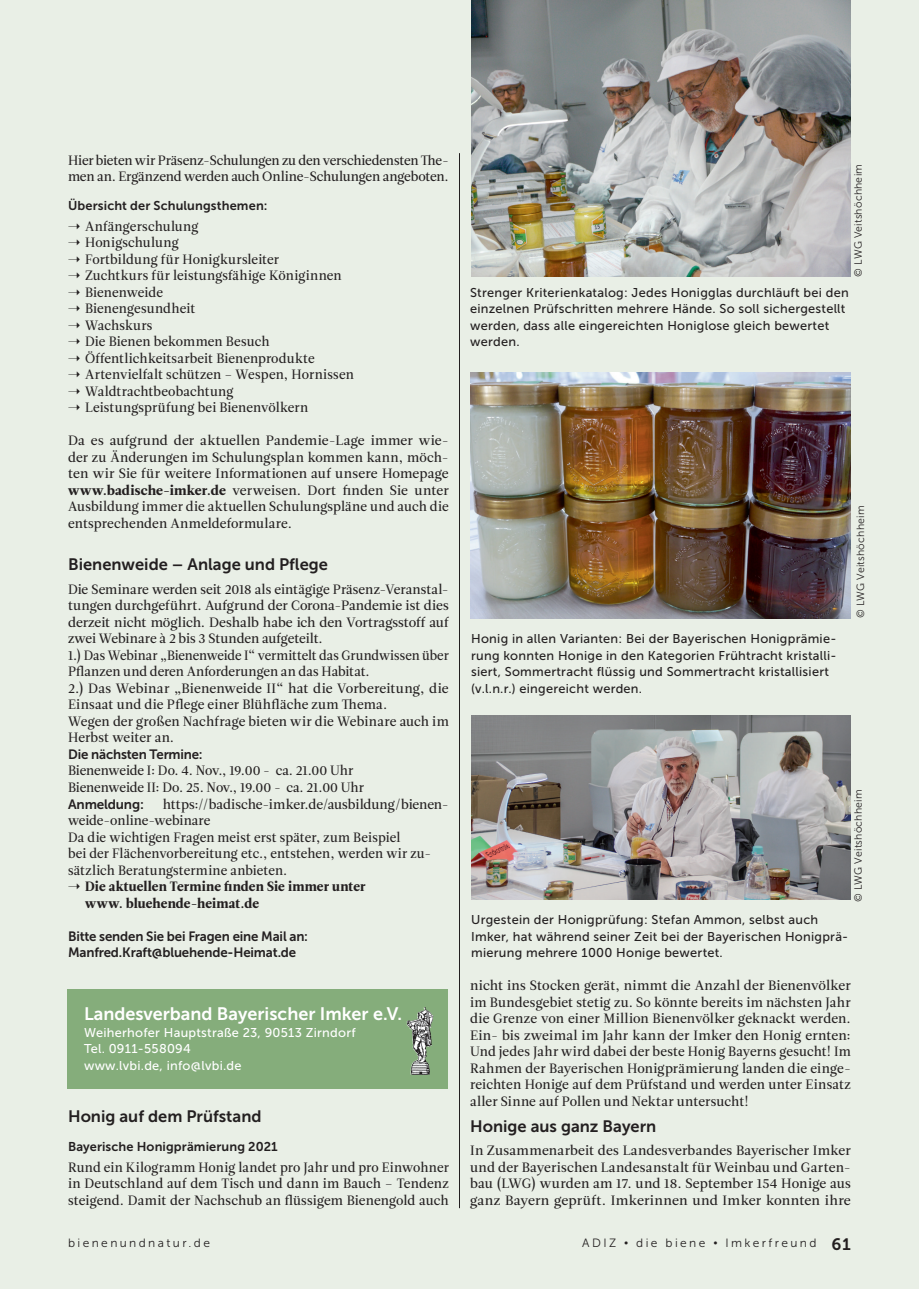
<style>
.page{position:relative;width:919px;height:1289px;background:#fff}
.page>*{position:absolute;margin:0;border:0;box-sizing:border-box;transform-origin:0 0}
.t1{font:18px "Museo Sans 700";color:#fff}
.t2{font:16.5px "Museo Sans 700";color:#231f20}
.t3{font:13.5px/16.5px "Leitura Roman 2";letter-spacing:.005em;color:#231f20}
.t4{font:13.5px/16.5px "Leitura Roman 2";letter-spacing:.005em;color:#231f20;text-align:justify;scale:.96 1}
.t5{font:13.5px/16.5px "Leitura Roman 2";letter-spacing:-.02em;color:#231f20}
.t6{font:13.5px/16.5px "Museo Sans 700";letter-spacing:-.01em;color:#231f20}
.t7{font:13.5px/16.5px "Leitura Roman 4";letter-spacing:.01em;color:#231f20}
.t8{font:12.75px/16.5px "Museo Sans 500";letter-spacing:.02em;color:#231f20}
.t9{font:12.75px/16.5px "Museo Sans 500";letter-spacing:.02em;color:#fff}
.t10{font:12.75px "Museo Sans 700";letter-spacing:.01em;color:#231f20}
.t11{font:12px "Museo Sans 300";letter-spacing:.2em;color:#231f20}
.t12{font:10.5px "Museo Sans 300";letter-spacing:.02em;color:#231f20}
.s1{font-family:"Leitura Roman 4"}
.s2{font-size:10.5px}
.s3{font-family:"Museo 700";font-size:16.5px}
</style>
<div class="page">
<div style="left:13px;top:0;width:905px;height:1288px;background:#e9efe6"></div>
<div style="left:0;top:0;width:13px;height:1288px;background:#e9efe6"></div>
<hr style="left:459px;top:153px;width:1px;height:1055px;background:#231f20">
<div style="left:67px;top:989px;width:381px;height:99px;background:#85ad7b"></div>
<img style="left:407px;top:1007px;width:26px;height:67px">
<img style="left:471px;top:0;width:379px;height:276px">
<img style="left:470px;top:372px;width:380px;height:247px">
<img style="left:471px;top:715px;width:379px;height:184px">
<p class="t5" style="left:68px;top:152px;width:382px">Hier bieten wir Präsenz-Schulungen zu den verschiedensten The&shy;men an. Ergänzend werden auch Online-Schulungen angeboten.</p>
<p class="t10" style="left:68px;top:199px;width:201px">Übersicht der Schulungsthemen:</p>
<p class="t3" style="left:68px;top:218px;width:287px">➝ Anfängerschulung<br>➝ Honigschulung<br>➝ Fortbildung für Honigkursleiter<br>➝ Zuchtkurs für leistungsfähige Königinnen ➝ Bienenweide<br>➝ Bienengesundheit<br>➝ Wachskurs<br>➝ Die Bienen bekommen Besuch<br>➝ Öffentlichkeitsarbeit Bienenprodukte<br>➝ Artenvielfalt schützen – Wespen, Hornissen ➝ Waldtrachtbeobachtung<br>➝ Leistungsprüfung bei Bienenvölkern</p>
<p class="t3" style="left:68px;top:432px;width:382px;text-align:justify">Da es aufgrund der aktuellen Pandemie-Lage immer wie&shy;der zu Änderungen im Schulungsplan kommen kann, möch&shy;ten wir Sie für weitere Informationen auf unsere Homepage <span class="s1">www.badische-imker.de</span> verweisen. Dort finden Sie unter Ausbildung immer die aktuellen Schulungspläne und auch die entsprechenden Anmeldeformulare.</p>
<p class="t2" style="left:68px;top:555px;width:261px">Bienenweide – Anlage und Pflege</p>
<p class="t3" style="left:68px;top:581px;width:382px">Die Seminare werden seit 2018 als eintägige Präsenz-Veranstal&shy;tungen durchgeführt. Aufgrund der Corona-Pandemie ist dies derzeit nicht möglich. Deshalb habe ich den Vortragsstoff auf zwei Webinare à 2 bis 3 Stunden aufgeteilt.<br>1.) Das Webinar „Bienenweide I“ vermittelt das Grundwissen über Pflanzen und deren Anforderungen an das Habitat.<br>2.) Das Webinar „Bienenweide II“ hat die Vorbereitung, die Einsaat und die Pflege einer Blühfläche zum Thema.<br>Wegen der großen Nachfrage bieten wir die Webinare auch im Herbst weiter an.</p>
<p class="t6" style="left:68px;top:746px;width:136px">Die nächsten Termine:</p>
<p class="t3" style="left:68px;top:762px;width:297px">Bienenweide I: Do. 4. Nov., 19.00 - ca. 21.00 Uhr<br>Bienenweide II: Do. 25. Nov., 19.00 - ca. 21.00 Uhr</p>
<p class="t6" style="left:68px;top:795px;width:77px">Anmeldung:</p>
<p class="t3" style="left:68px;top:795px;width:382px;text-indent:95px">https://badische-imker.de/ausbildung/bienen&shy;weide-online-webinare<br>Da die wichtigen Fragen meist erst später, zum Beispiel<br>bei der Flächenvorbereitung etc., entstehen, werden wir zu&shy;sätzlich Beratungstermine anbieten.</p>
<p class="t7" style="left:85px;top:878px;width:282px;text-indent:-17px">➝ Die aktuellen Termine finden Sie immer unter www. bluehende-heimat.de</p>
<p class="t6" style="left:68px;top:927px;width:241px">Bitte senden Sie bei Fragen eine Mail an:<br>Manfred.Kraft@bluehende-Heimat.de</p>
<h1 class="t1" style="left:84px;top:1003px;width:319px">Landesverband Bayerischer Imker e.V.</h1>
<p class="t9" style="left:84px;top:1023px;width:273px">Weiherhofer Hauptstraße 23, 90513 Zirndorf<br>Tel. 0911-558094<br>www.lvbi.de, info@lvbi.de</p>
<p class="t2" style="left:68px;top:1106px;width:195px">Honig auf dem Prüfstand</p>
<p class="t10" style="left:68px;top:1139px;width:211px">Bayerische Honigprämierung 2021</p>
<p class="t4" style="left:68px;top:1158px;width:398px">Rund ein Kilogramm Honig landet pro Jahr und pro Einwohner in Deutschland auf dem Tisch und dann im Bauch – Tendenz steigend. Damit der Nachschub an flüssigem Bienengold auch</p>
<p class="t12" style="left:852px;top:276px;width:114px;rotate:-90deg">© LWG Veitshöchheim</p>
<p class="t8" style="left:470px;top:284px;width:380px">Strenger Kriterienkatalog: Jedes Honigglas durchläuft bei den einzelnen Prüfschritten mehrere Hände. So soll sichergestellt werden, dass alle eingereichten Honiglose gleich bewertet werden.</p>
<p class="t8" style="left:471px;top:631px;width:367px">Honig in allen Varianten: Bei der Bayerischen Honigprämie&shy;rung konnten Honige in den Kategorien Frühtracht kristalli&shy;siert, Sommertracht flüssig und Sommertracht kristallisiert (v.l.n.r.) eingereicht werden.</p>
<p class="t12" style="left:854px;top:618px;width:114px;rotate:-90deg">© LWG Veitshöchheim</p>
<p class="t12" style="left:852px;top:901px;width:114px;rotate:-90deg">© LWG Veitshöchheim</p>
<p class="t8" style="left:471px;top:911px;width:378px">Urgestein der Honigprüfung: Stefan Ammon, selbst auch<br>Imker, hat während seiner Zeit bei der Bayerischen Honigprä&shy;mierung mehrere 1000 Honige bewertet.</p>
<p class="t3" style="left:470px;top:977px;width:382px;text-align:justify">nicht ins Stocken gerät, nimmt die Anzahl der Bienenvölker im Bundesgebiet stetig zu. So könnte bereits im nächsten Jahr die Grenze von einer Million Bienenvölker geknackt werden.<br>Ein- bis zweimal im Jahr kann der Imker den Honig ernten:<br>Und jedes Jahr wird dabei der beste Honig Bayerns gesucht! Im Rahmen der Bayerischen Honigprämierung landen die einge&shy;reichten Honige auf dem Prüfstand und werden unter Einsatz aller Sinne auf Pollen und Nektar untersucht!</p>
<p class="t2" style="left:470px;top:1117px;width:188px">Honige aus ganz Bayern</p>
<p class="t3" style="left:470px;top:1142px;width:382px;text-align:justify">In Zusammenarbeit des Landesverbandes Bayerischer Imker und der Bayerischen Landesanstalt für Weinbau und Garten&shy;bau (LWG) wurden am 17. und 18. September 154 Honige aus ganz Bayern geprüft. Imkerinnen und Imker konnten ihre</p>
<p class="t11" style="left:68px;top:1236px;width:143px">bienenundnatur.de</p>
<p class="t11" style="left:582px;top:1236px;width:270px">ADIZ <span class="s2">•</span> die biene <span class="s2">•</span> Imkerfreund <span class="s3">61</span></p>
</div>
